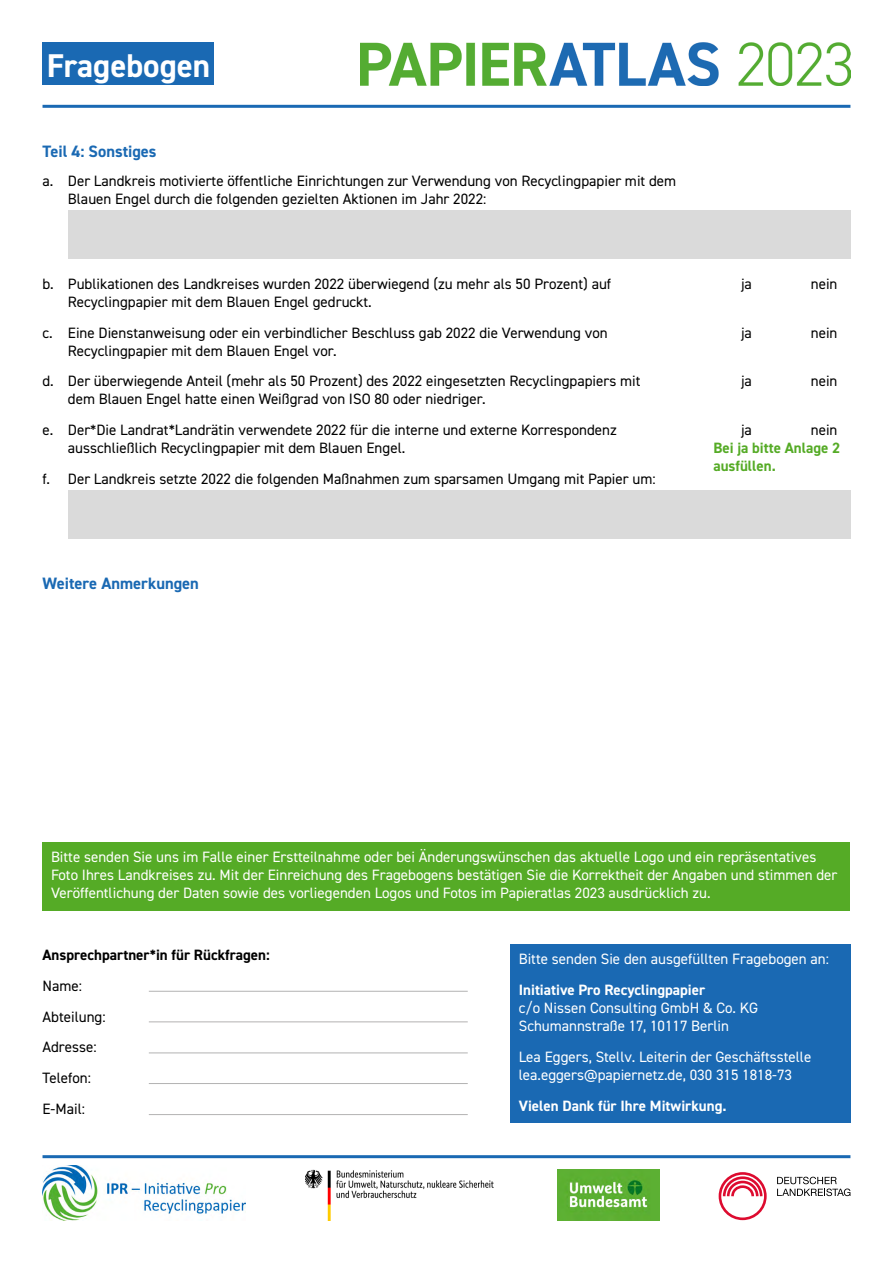
<style>
.page{position:relative;width:893px;height:1263px;background:#fff}
.page>*{position:absolute;margin:0;border:0;box-sizing:border-box;transform-origin:0 0}
.t1{font:700 33px "DIN2014";color:#fff}
.t2{font:700 16.5px "DIN2014";color:#1a69b3}
.t3{font:15px/18px "DIN2014";color:#000}
.t4{font:15px/18px "DIN2014";color:#fff}
.t5{font:700 15px "DIN2014";color:#fff}
.t6{font:700 15px "DIN2014";color:#000}
.t7{font:700 15px/18px "DIN2014";color:#55ab26}
</style>
<div class="page">
<div style="left:68px;top:210px;width:782px;height:49px;background:#dadada"></div>
<div style="left:43px;top:43px;width:171px;height:42px;background:#1a69b3"></div>
<hr style="left:43px;top:105px;width:807px;height:3px;background:#1a69b3">
<div style="left:510px;top:944px;width:340px;height:179px;background:#1a69b3"></div>
<hr style="left:43px;top:1155px;width:807px;height:3px;background:#1a69b3">
<hr style="left:149px;top:991px;width:319px;height:1px;background:#b3b2b2">
<hr style="left:149px;top:1021px;width:319px;height:1px;background:#b3b2b2">
<hr style="left:149px;top:1052px;width:319px;height:1px;background:#b3b2b2">
<hr style="left:149px;top:1083px;width:319px;height:1px;background:#b3b2b2">
<hr style="left:149px;top:1114px;width:319px;height:1px;background:#b3b2b2">
<div style="left:43px;top:842px;width:807px;height:68px;background:#55ab26"></div>
<img style="left:360px;top:43px;width:490px;height:42px">
<div style="left:68px;top:490px;width:782px;height:48px;background:#dadada"></div>
<img style="left:43px;top:1165px;width:203px;height:55px">
<img style="left:557px;top:1169px;width:102px;height:51px">
<img style="left:305px;top:1169px;width:188px;height:51px">
<svg style="left:777px;top:1177px;width:73px;height:19px"></svg>
<svg style="left:719px;top:1172px;width:48px;height:48px"></svg>
<h1 class="t1" style="left:47px;top:43px;width:165px">Fragebogen</h1>
<p class="t2" style="left:43px;top:141px;width:116px">Teil 4: Sonstiges</p>
<p class="t3" style="left:68px;top:172px;width:610px;text-indent:-26px">a. Der Landkreis motivierte öffentliche Einrichtungen zur Verwendung von Recyclingpapier mit dem<br>Blauen Engel durch die folgenden gezielten Aktionen im Jahr 2022:</p>
<p class="t3" style="left:68px;top:274px;width:545px;text-indent:-26px">b. Publikationen des Landkreises wurden 2022 überwiegend (zu mehr als 50 Prozent) auf<br>Recyclingpapier mit dem Blauen Engel gedruckt.</p>
<p class="t3" style="left:68px;top:323px;width:541px;text-indent:-26px">c. Eine Dienstanweisung oder ein verbindlicher Beschluss gab 2022 die Verwendung von<br>Recyclingpapier mit dem Blauen Engel vor.</p>
<p class="t3" style="left:68px;top:372px;width:574px;text-indent:-26px">d. Der überwiegende Anteil (mehr als 50 Prozent) des 2022 eingesetzten Recyclingpapiers mit dem Blauen Engel hatte einen Weißgrad von ISO 80 oder niedriger.</p>
<p class="t3" style="left:68px;top:421px;width:550px;text-indent:-26px">e. Der*Die Landrat*Landrätin verwendete 2022 für die interne und externe Korrespondenz ausschließlich Recyclingpapier mit dem Blauen Engel.</p>
<p class="t3" style="left:42px;top:469px;width:615px">f. Der Landkreis setzte 2022 die folgenden Maßnahmen zum sparsamen Umgang mit Papier um:</p>
<p class="t2" style="left:43px;top:573px;width:158px">Weitere Anmerkungen</p>
<p class="t3" style="left:741px;top:275px;width:12px">ja</p>
<p class="t3" style="left:811px;top:275px;width:28px">nein</p>
<p class="t3" style="left:741px;top:323px;width:12px">ja</p>
<p class="t3" style="left:811px;top:323px;width:28px">nein</p>
<p class="t3" style="left:741px;top:372px;width:12px">ja</p>
<p class="t3" style="left:811px;top:372px;width:28px">nein</p>
<p class="t3" style="left:741px;top:420px;width:12px">ja</p>
<p class="t3" style="left:811px;top:420px;width:28px">nein</p>
<p class="t7" style="left:713px;top:439px;width:128px">Bei ja bitte Anlage 2 ausfüllen.</p>
<p class="t4" style="left:51px;top:848px;width:788px">Bitte senden Sie uns im Falle einer Erstteilnahme oder bei Änderungswünschen das aktuelle Logo und ein repräsentatives<br>Foto Ihres Landkreises zu. Mit der Einreichung des Fragebogens bestätigen Sie die Korrektheit der Angaben und stimmen der<br>Veröffentlichung der Daten sowie des vorliegenden Logos und Fotos im Papieratlas 2023 ausdrücklich zu.</p>
<p class="t6" style="left:43px;top:945px;width:229px">Ansprechpartner*in für Rückfragen:</p>
<p class="t3" style="left:43px;top:970px;width:65px;line-height:30.8px">Name:<br>Abteilung:<br>Adresse:<br>Telefon:<br>E-Mail:</p>
<p class="t4" style="left:519px;top:950px;width:312px">Bitte senden Sie den ausgefüllten Fragebogen an:</p>
<p class="t5" style="left:519px;top:980px;width:188px">Initiative Pro Recyclingpapier</p>
<p class="t4" style="left:519px;top:998px;width:241px">c/o Nissen Consulting GmbH &amp; Co. KG<br>Schumannstraße 17, 10117 Berlin</p>
<p class="t4" style="left:519px;top:1047px;width:294px">Lea Eggers, Stellv. Leiterin der Geschäftsstelle lea.eggers@papiernetz.de, 030 315 1818-73</p>
<p class="t5" style="left:519px;top:1095px;width:209px">Vielen Dank für Ihre Mitwirkung.</p>
</div>
